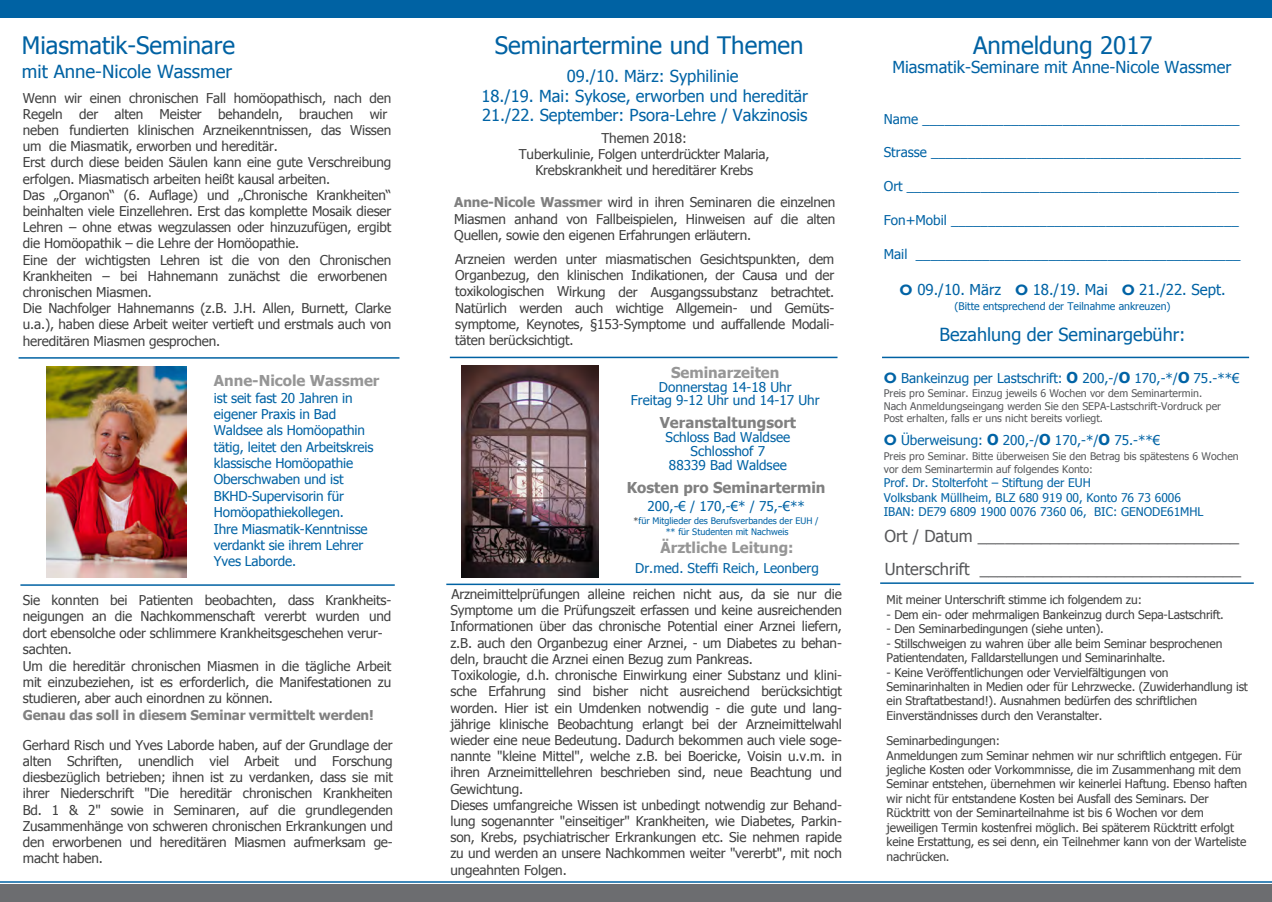
<style>
.page{position:relative;width:1272px;height:902px;background:#fff}
.page>*{position:absolute;margin:0;border:0;box-sizing:border-box;transform-origin:0 0}
.t1{font:24px "Tahoma";color:#0062a3}
.t2{font:18px "Tahoma";color:#0062a3}
.t3{font:16.5px/19.4px "Tahoma";color:#0063a5}
.t4{font:16.5px/32.7px "Tahoma";color:#57585a}
.t5{font:700 15px "Tahoma";color:#969696}
.t6{font:700 15px "Tahoma";color:#808080}
.t7{font:15px "Tahoma";color:#0063a5}
.t8{font:13.5px/16.2px "Tahoma";letter-spacing:-.01em;color:#404040}
.t9{font:13.5px/16.4px "Tahoma";letter-spacing:-.01em;color:#0063a5;text-align:center}
.t10{font:700 13.5px "Tahoma";letter-spacing:-.01em;color:#808080}
.t11{font:12px/14.4px "Tahoma";letter-spacing:-.01em;color:#404040}
.t12{font:12px/14.9px "Tahoma";color:#0063a5}
.t13{font:10.5px/12.5px "Tahoma";color:#58595b}
.t14{font:10.5px "Tahoma";color:#0063a5}
.t15{font:9px "Tahoma";color:#0063a5}
.s1{font-weight:700;color:#808080}
.s2{color:#404040}
.s3{font-family:"Gill Sans";font-weight:700}
.s4{color:#0063a5}
.s5{font-family:"Gill Sans";font-weight:700;font-size:15px}
.s6{font-weight:700;font-size:15px}
</style>
<div class="page">
<hr style="left:446px;top:583px;width:394px;height:2px;background:#0062a3">
<div style="left:0;top:0;width:1271px;height:17px;background:#0062a3"></div>
<div style="left:0;top:884px;width:1271px;height:17px;background:#6c6d70"></div>
<hr style="left:0;top:881px;width:1271px;height:1px;background:#0062a3">
<img style="left:46px;top:366px;width:140px;height:211px">
<hr style="left:19px;top:357px;width:380px;height:1px;background:#0062a3">
<hr style="left:20px;top:584px;width:375px;height:1px;background:#0062a3">
<img style="left:461px;top:366px;width:138px;height:211px">
<hr style="left:450px;top:356px;width:387px;height:2px;background:#0062a3">
<hr style="left:880px;top:582px;width:373px;height:1px;background:#0062a3">
<hr style="left:882px;top:357px;width:366px;height:1px;background:#0062a3">
<h1 class="t1" style="left:22px;top:29px;width:215px">Miasmatik-Seminare</h1>
<h2 class="t2" style="left:22px;top:59px;width:212px">mit Anne-Nicole Wassmer</h2>
<p class="t8" style="left:23px;top:89px;width:370px">Wenn wir einen chronischen Fall homöopathisch, nach den Regeln der alten Meister behandeln, brauchen wir neben fundierten klinischen Arzneikenntnissen, das Wissen um die Miasmatik, erworben und hereditär.<br>Erst durch diese beiden Säulen kann eine gute Verschreibung erfolgen. Miasmatisch arbeiten heißt kausal arbeiten.<br>Das „Organon“ (6. Auflage) und „Chronische Krankheiten“ beinhalten viele Einzellehren. Erst das komplette Mosaik dieser Lehren – ohne etwas wegzulassen oder hinzuzufügen, ergibt die Homöopathik – die Lehre der Homöopathie.<br>Eine der wichtigsten Lehren ist die von den Chronischen Krankheiten – bei Hahnemann zunächst die erworbenen chronischen Miasmen.<br>Die Nachfolger Hahnemanns (z.B. J.H. Allen, Burnett, Clarke u.a.), haben diese Arbeit weiter vertieft und erstmals auch von hereditären Miasmen gesprochen.</p>
<p class="t5" style="left:214px;top:369px;width:167px">Anne-Nicole Wassmer</p>
<p class="t9" style="left:214px;top:389px;width:161px;text-align:left">ist seit fast 20 Jahren in eigener Praxis in Bad<br>Waldsee als Homöopathin tätig, leitet den Arbeitskreis klassische Homöopathie<br>Oberschwaben und ist<br>BKHD-Supervisorin für<br>Homöopathiekollegen.<br>Ihre Miasmatik-Kenntnisse verdankt sie ihrem Lehrer<br>Yves Laborde.</p>
<p class="t8" style="left:23px;top:591px;width:370px">Sie konnten bei Patienten beobachten, dass Krankheits&shy;neigungen an die Nachkommenschaft vererbt wurden und dort ebensolche oder schlimmere Krankheitsgeschehen verur&shy;sachten.<br>Um die hereditär chronischen Miasmen in die tägliche Arbeit mit einzubeziehen, ist es erforderlich, die Manifestationen zu studieren, aber auch einordnen zu können.</p>
<p class="t10" style="left:23px;top:705px;width:352px">Genau das soll in diesem Seminar vermittelt werden!</p>
<p class="t8" style="left:23px;top:736px;width:371px;text-align:justify">Gerhard Risch und Yves Laborde haben, auf der Grundlage der alten Schriften, unendlich viel Arbeit und Forschung diesbezüglich betrieben; ihnen ist zu verdanken, dass sie mit ihrer Niederschrift "Die hereditär chronischen Krankheiten Bd. 1 &amp; 2" sowie in Seminaren, auf die grundlegenden Zusammenhänge von schweren chronischen Erkrankungen und den erworbenen und hereditären Miasmen aufmerksam ge&shy;macht haben.</p>
<h1 class="t1" style="left:495px;top:29px;width:310px">Seminartermine und Themen</h1>
<p class="t3" style="left:481px;top:65px;width:328px;text-indent:85px">09./10. März: Syphilinie<br>18./19. Mai: Sykose, erworben und hereditär<br>21./22. September: Psora-Lehre / Vakzinosis</p>
<p class="t8" style="left:519px;top:129px;width:252px;text-align:center">Themen 2018:<br>Tuberkulinie, Folgen unterdrückter Malaria,<br>Krebskrankheit und hereditärer Krebs</p>
<p class="t8" style="left:454px;top:194px;width:383px;text-align:justify"><span class="s1">Anne-Nicole Wassmer</span> wird in ihren Seminaren die einzelnen Miasmen anhand von Fallbeispielen, Hinweisen auf die alten Quellen, sowie den eigenen Erfahrungen erläutern.</p>
<p class="t8" style="left:455px;top:250px;width:381px;text-align:justify">Arzneien werden unter miasmatischen Gesichtspunkten, dem Organbezug, den klinischen Indikationen, der Causa und der toxikologischen Wirkung der Ausgangssubstanz betrachtet.<br>Natürlich werden auch wichtige Allgemein- und Gemüts&shy;symptome, Keynotes, §153-Symptome und auffallende Modali&shy;täten berücksichtigt.</p>
<p class="t5" style="left:671px;top:362px;width:110px">Seminarzeiten</p>
<p class="t9" style="left:631px;top:379px;width:190px;line-height:13.5px">Donnerstag 14-18 Uhr<br>Freitag 9-12 Uhr und 14-17 Uhr</p>
<p class="t6" style="left:659px;top:411px;width:138px">Veranstaltungsort</p>
<p class="t9" style="left:665px;top:429px;width:126px;line-height:14px">Schloss Bad Waldsee<br>Schlosshof 7<br>88339 Bad Waldsee</p>
<p class="t6" style="left:627px;top:477px;width:200px">Kosten pro Seminartermin</p>
<p class="t9" style="left:647px;top:497px;width:159px">200,-€ / 170,-€* / 75,-€**</p>
<p class="t15" style="left:633px;top:515px;width:186px"><span class="s2">*</span>für Mitglieder des Berufsverbandes der EUH /</p>
<p class="t15" style="left:665px;top:525px;width:124px">** für Studenten mit Nachweis</p>
<p class="t5" style="left:660px;top:537px;width:135px">Ärztliche Leitung:</p>
<p class="t9" style="left:635px;top:559px;width:185px">Dr.med. Steffi Reich, Leonberg</p>
<p class="t8" style="left:450px;top:585px;width:393px">Arzneimittelprüfungen alleine reichen nicht aus, da sie nur die Symptome um die Prüfungszeit erfassen und keine ausreichenden Informationen über das chronische Potential einer Arznei liefern, z.B. auch den Organbezug einer Arznei, - um Diabetes zu behan&shy;deln, braucht die Arznei einen Bezug zum Pankreas.<br>Toxikologie, d.h. chronische Einwirkung einer Substanz und klini&shy;sche Erfahrung sind bisher nicht ausreichend berücksichtigt worden. Hier ist ein Umdenken notwendig - die gute und lang&shy;jährige klinische Beobachtung erlangt bei der Arzneimittelwahl wieder eine neue Bedeutung. Dadurch bekommen auch viele soge&shy;nannte "kleine Mittel", welche z.B. bei Boericke, Voisin u.v.m. in ihren Arzneimittellehren beschrieben sind, neue Beachtung und Gewichtung.<br>Dieses umfangreiche Wissen ist unbedingt notwendig zur Behand&shy;lung sogenannter "einseitiger" Krankheiten, wie Diabetes, Parkin&shy;son, Krebs, psychiatrischer Erkrankungen etc. Sie nehmen rapide zu und werden an unsere Nachkommen weiter "vererbt", mit noch ungeahnten Folgen.</p>
<h1 class="t1" style="left:973px;top:29px;width:181px">Anmeldung 2017</h1>
<p class="t3" style="left:892px;top:57px;width:340px">Miasmatik-Seminare mit Anne-Nicole Wassmer</p>
<p class="t9" style="left:883px;top:110px;width:357px">Name ___________________________________________</p>
<p class="t9" style="left:883px;top:144px;width:358px">Strasse __________________________________________</p>
<p class="t9" style="left:883px;top:177px;width:356px">Ort _____________________________________________</p>
<p class="t9" style="left:883px;top:211px;width:356px">Fon+Mobil _______________________________________</p>
<p class="t9" style="left:883px;top:245px;width:358px">Mail ____________________________________________</p>
<p class="t7" style="left:899px;top:280px;width:327px"><span class="s3">O</span> 09./10. März <span class="s3">O</span> 18./19. Mai <span class="s3">O</span> 21./22. Sept.</p>
<p class="t14" style="left:954px;top:299px;width:217px">(Bitte entsprechend der Teilnahme ankreuzen)</p>
<h2 class="t2" style="left:939px;top:322px;width:247px">Bezahl<span class="s4">u</span>ng der Seminargebühr:</h2>
<p class="t9" style="left:883px;top:369px;width:357px"><span class="s5">O</span> Bankeinzug per Lastschrift: <span class="s6">O</span> 200,-/<span class="s6">O</span> 170,-*/<span class="s6">O</span> 75.-**€</p>
<p class="t13" style="left:883px;top:386px;width:339px">Preis pro Seminar. Einzug jeweils 6 Wochen vor dem Seminartermin.<br>Nach Anmeldungseingang werden Sie den SEPA-Lastschrift-Vordruck per<br>Post erhalten, falls er uns nicht bereits vorliegt.</p>
<p class="t9" style="left:883px;top:431px;width:278px"><span class="s5">O</span> Überweisung: <span class="s6">O</span> 200,-/<span class="s6">O</span> 170,-*/<span class="s6">O</span> 75.-**€</p>
<p class="t13" style="left:883px;top:449px;width:356px;line-height:12.9px">Preis pro Seminar. Bitte überweisen Sie den Betrag bis spätestens 6 Wochen vor dem Seminartermin auf folgendes Konto:</p>
<p class="t12" style="left:883px;top:474px;width:321px">Prof. Dr. Stolterfoht – Stiftung der EUH<br>Volksbank Müllheim, BLZ 680 919 00, Konto 76 73 6006<br>IBAN: DE79 6809 1900 0076 7360 06, BIC: GENODE61MHL</p>
<p class="t4" style="left:884px;top:519px;width:358px">Ort / Datum _____________________________<br>Unterschrift _____________________________</p>
<p class="t11" style="left:886px;top:592px;width:257px">Mit meiner Unterschrift stimme ich folgendem zu:</p>
<p class="t11" style="left:886px;top:606px;width:339px">- Dem ein- oder mehrmaligen Bankeinzug durch Sepa-Lastschrift.</p>
<p class="t11" style="left:886px;top:621px;width:219px">- Den Seminarbedingungen (siehe unten).</p>
<p class="t11" style="left:886px;top:635px;width:337px">- Stillschweigen zu wahren über alle beim Seminar besprochenen<br>Patientendaten, Falldarstellungen und Seminarinhalte.</p>
<p class="t11" style="left:886px;top:664px;width:363px">- Keine Veröffentlichungen oder Vervielfältigungen von Seminarinhalten in Medien oder für Lehrzwecke. (Zuwiderhandlung ist ein Straftatbestand!). Ausnahmen bedürfen des schriftlichen Einverständnisses durch den Veranstalter.</p>
<p class="t11" style="left:886px;top:733px;width:362px">Seminarbedingungen:<br>Anmeldungen zum Seminar nehmen wir nur schriftlich entgegen. Für jegliche Kosten oder Vorkommnisse, die im Zusammenhang mit dem Seminar entstehen, übernehmen wir keinerlei Haftung. Ebenso haften wir nicht für entstandene Kosten bei Ausfall des Seminars. Der Rücktritt von der Seminarteilnahme ist bis 6 Wochen vor dem jeweiligen Termin kostenfrei möglich. Bei späterem Rücktritt erfolgt keine Erstattung, es sei denn, ein Teilnehmer kann von der Warteliste nachrücken.</p>
</div>
